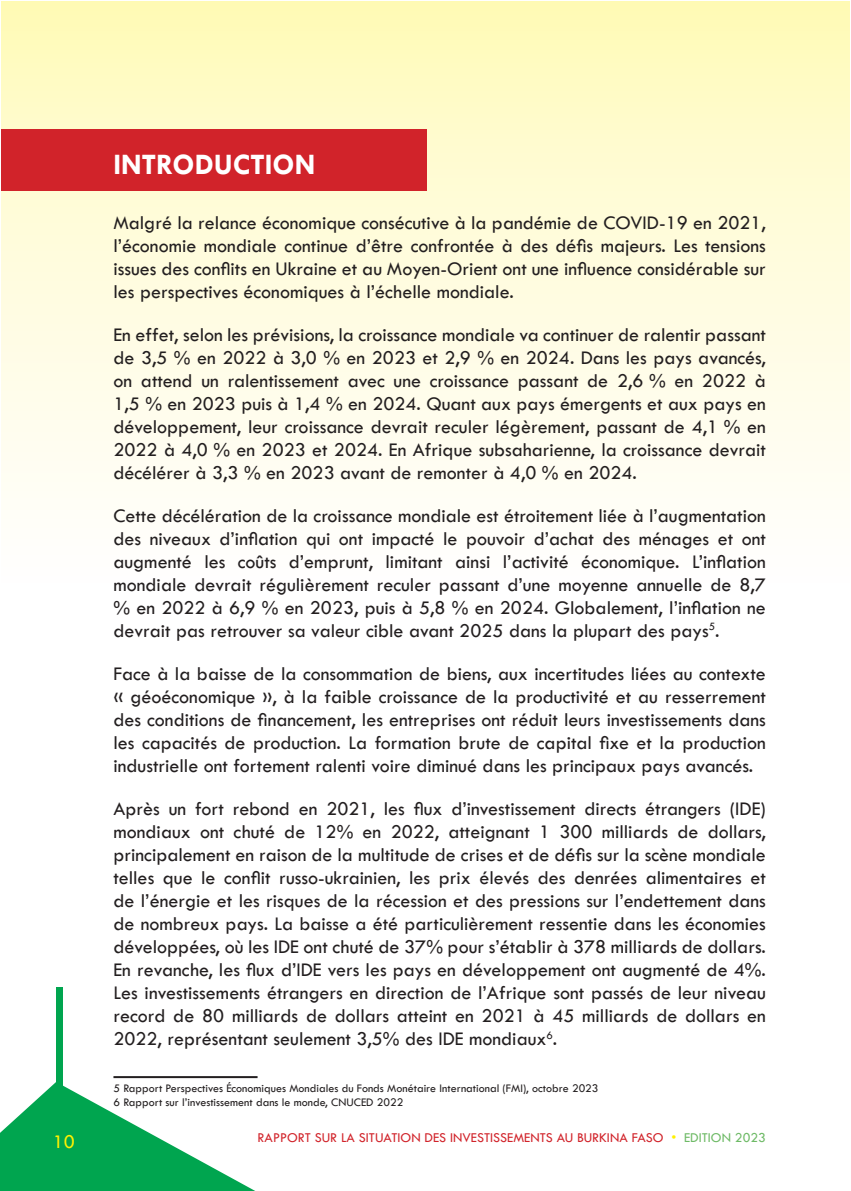
<style>
.page{position:relative;width:851px;height:1191px;background:#fff}
.page>*{position:absolute;margin:0;border:0;box-sizing:border-box;transform-origin:0 0}
.Toc_1{font:700 30px "Tw Cen";color:#fff}
.t1{font:20px/23px "Tw Cen";color:#231f20;text-align:justify}
.t2{font:20px "Tw Cen";color:#fff101}
.t3{font:14px "Tw Cen";color:#d1232a}
.t4{font:12px "Tw Cen";color:#231f20}
.s1{color:#fff101}
.s2{color:#6eba66}
</style>
<div class="page">
<div style="left:56px;top:986px;width:7px;height:124px;background:#00a54f"></div>
<svg style="left:0;top:1082px;width:255px;height:109px"></svg>
<div style="left:1px;top:1px;width:848px;height:583px;background:linear-gradient(to bottom,#fffabc,#fffeff)"></div>
<div style="left:1px;top:129px;width:425px;height:62px;background:#d1232a"></div>
<hr style="left:113px;top:1076px;width:144px;height:2px;background:#231f20">
<p class="t2" style="left:53px;top:1130px;width:24px">10</p>
<p class="Toc_1" style="left:113px;top:146px;width:203px">INTRODUCTION</p>
<p class="t1" style="left:113px;top:211px;width:653px">Malgré la relance économique consécutive à la pandémie de COVID-19 en 2021, l’économie mondiale continue d’être confrontée à des défis majeurs. Les tensions issues des conflits en Ukraine et au Moyen-Orient ont une influence considérable sur les perspectives économiques à l’échelle mondiale.</p>
<p class="t1" style="left:113px;top:323px;width:653px">En effet, selon les prévisions, la croissance mondiale va continuer de ralentir passant de 3,5 % en 2022 à 3,0 % en 2023 et 2,9 % en 2024. Dans les pays avancés, on attend un ralentissement avec une croissance passant de 2,6 % en 2022 à 1,5 % en 2023 puis à 1,4 % en 2024. Quant aux pays émergents et aux pays en développement, leur croissance devrait reculer légèrement, passant de 4,1 % en 2022 à 4,0 % en 2023 et 2024. En Afrique subsaharienne, la croissance devrait décélérer à 3,3 % en 2023 avant de remonter à 4,0 % en 2024.</p>
<p class="t1" style="left:113px;top:504px;width:653px">Cette décélération de la croissance mondiale est étroitement liée à l’augmentation des niveaux d’inflation qui ont impacté le pouvoir d’achat des ménages et ont augmenté les coûts d’emprunt, limitant ainsi l’activité économique. L’inflation mondiale devrait régulièrement reculer passant d’une moyenne annuelle de 8,7 % en 2022 à 6,9 % en 2023, puis à 5,8 % en 2024. Globalement, l’inflation ne devrait pas retrouver sa valeur cible avant 2025 dans la plupart des pays<sup>5</sup>.</p>
<p class="t1" style="left:113px;top:662px;width:653px">Face à la baisse de la consommation de biens, aux incertitudes liées au contexte « géoéconomique », à la faible croissance de la productivité et au resserrement des conditions de financement, les entreprises ont réduit leurs investissements dans les capacités de production. La formation brute de capital fixe et la production industrielle ont fortement ralenti voire diminué dans les principaux pays avancés.</p>
<p class="t1" style="left:113px;top:797px;width:653px">Après un fort rebond en 2021, les flux d’investissement directs étrangers (IDE) mondiaux ont chuté de 12% en 2022, atteignant 1 300 milliards de dollars, principalement en raison de la multitude de crises et de défis sur la scène mondiale telles que le conflit russo-ukrainien, les prix élevés des denrées alimentaires et de l’énergie et les risques de la récession et des pressions sur l’endettement dans de nombreux pays. La baisse a été particulièrement ressentie dans les économies développées, où les IDE ont chuté de 37% pour s’établir à 378 milliards de dollars.<br>En revanche, les flux d’IDE vers les pays en développement ont augmenté de 4%.<br>Les investissements étrangers en direction de l’Afrique sont passés de leur niveau record de 80 milliards de dollars atteint en 2021 à 45 milliards de dollars en 2022, représentant seulement 3,5% des IDE mondiaux<sup>6</sup>.</p>
<p class="t4" style="left:113px;top:1080px;width:486px">5 Rapport Perspectives Économiques Mondiales du Fonds Monétaire International (FMI), octobre 2023</p>
<p class="t4" style="left:113px;top:1095px;width:291px">6 Rapport sur l’investissement dans le monde, CNUCED 2022</p>
<p class="t3" style="left:257px;top:1128px;width:509px">RAPPORT SUR LA SITUATION DES INVESTISSEMENTS AU BURKINA FASO <span class="s1">•</span> <span class="s2">EDITION 2023</span></p>
</div>
